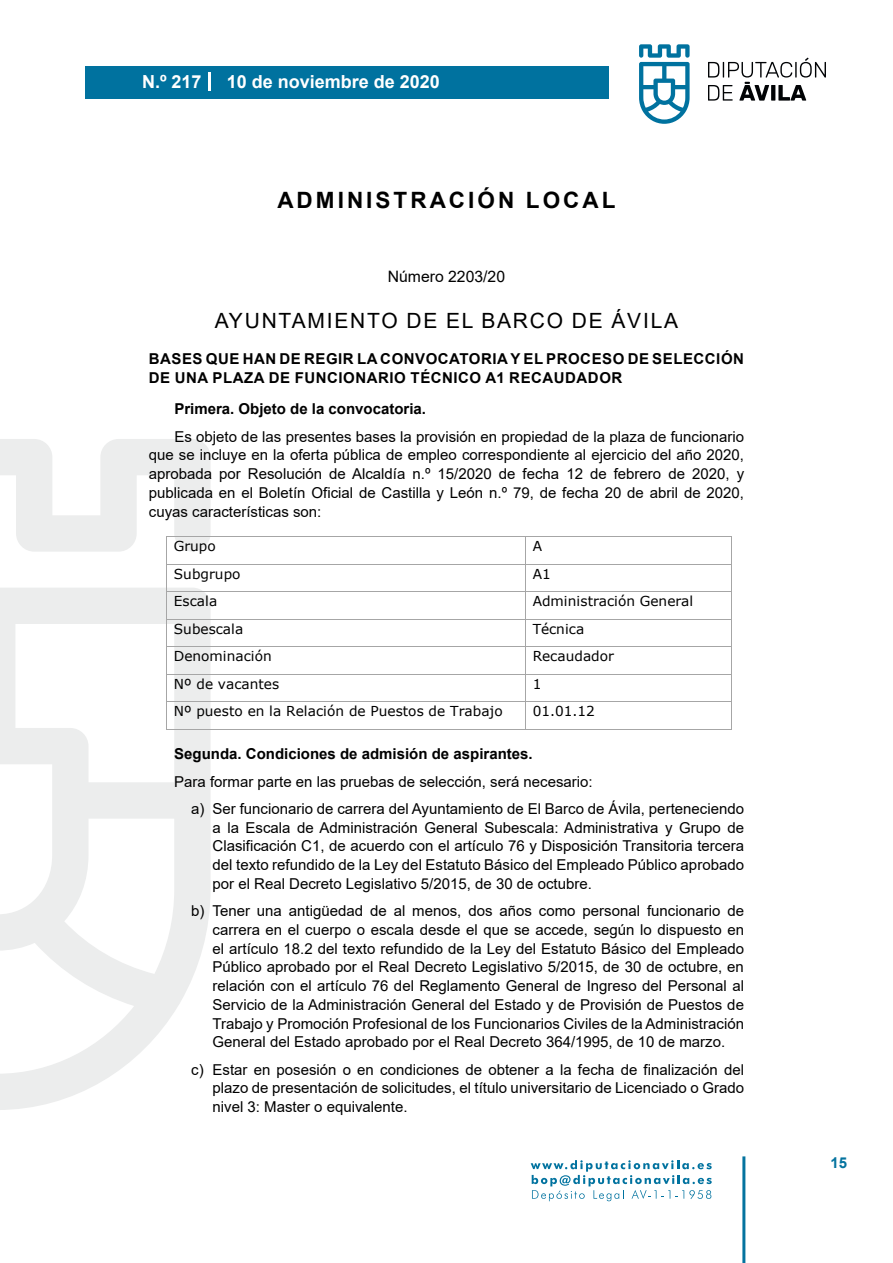
<style>
.page{position:relative;width:893px;height:1263px;background:#fff}
.page>*{position:absolute;margin:0;border:0;box-sizing:border-box;transform-origin:0 0}
.t1{font:700 22.5px "Arial";letter-spacing:.135em;color:#000}
.t2{font:21px "Arial";letter-spacing:.085em;color:#000}
.t3{font:700 18px "Arial";color:#fff}
.t4{font:15.75px "Arial";color:#000}
.t5{font:15px/18.8px "Arial";color:#000;text-align:justify}
.t6{font:700 15px/18.8px "Arial";letter-spacing:.035em;color:#000}
.t7{font:700 15px "Arial";color:#000}
.t8{font:700 15px "Arial";color:#04739f}
.t9{font:13.65px "Verdana";color:#000}
</style>
<div class="page">
<svg style="left:531px;top:1160px;width:181px;height:41px"></svg>
<div style="left:85px;top:66px;width:523px;height:33px;background:#00729f"></div>
<svg style="left:639px;top:44px;width:51px;height:80px"></svg>
<svg style="left:708px;top:58px;width:118px;height:43px"></svg>
<hr style="left:742px;top:1156px;width:3px;height:107px;background:#04739f">
<svg style="left:208px;top:72px;width:2px;height:18px"></svg>
<svg style="left:0;top:439px;width:211px;height:671px"></svg>
<hr style="left:167px;top:536px;width:358px;height:1px;background:#a6a6a6">
<hr style="left:526px;top:536px;width:206px;height:1px;background:#a6a6a6">
<hr style="left:167px;top:564px;width:358px;height:1px;background:#a6a6a6">
<hr style="left:526px;top:564px;width:206px;height:1px;background:#a6a6a6">
<hr style="left:167px;top:591px;width:358px;height:1px;background:#a6a6a6">
<hr style="left:526px;top:591px;width:206px;height:1px;background:#a6a6a6">
<hr style="left:167px;top:619px;width:358px;height:1px;background:#a6a6a6">
<hr style="left:526px;top:619px;width:206px;height:1px;background:#a6a6a6">
<hr style="left:167px;top:647px;width:358px;height:1px;background:#a6a6a6">
<hr style="left:526px;top:647px;width:206px;height:1px;background:#a6a6a6">
<hr style="left:167px;top:674px;width:358px;height:1px;background:#a6a6a6">
<hr style="left:526px;top:674px;width:206px;height:1px;background:#a6a6a6">
<hr style="left:167px;top:702px;width:358px;height:1px;background:#a6a6a6">
<hr style="left:526px;top:702px;width:206px;height:1px;background:#a6a6a6">
<svg style="left:166px;top:536px;width:1px;height:194px"></svg>
<hr style="left:167px;top:729px;width:358px;height:1px;background:#a6a6a6">
<svg style="left:525px;top:536px;width:1px;height:194px"></svg>
<hr style="left:526px;top:729px;width:206px;height:1px;background:#a6a6a6">
<p class="t3" style="left:142px;top:69px;width:61px">N.º 217</p>
<p class="t3" style="left:227px;top:69px;width:215px">10 de noviembre de 2020</p>
<h1 class="t1" style="left:277px;top:184px;width:340px">ADMINISTRACIÓN LOCAL</h1>
<p class="t4" style="left:388px;top:266px;width:119px">Número 2203/20</p>
<h2 class="t2" style="left:215px;top:307px;width:465px">AYUNTAMIENTO DE EL BARCO DE ÁVILA</h2>
<p class="t6" style="left:149px;top:350px;width:597px">BASES QUE HAN DE REGIR LA CONVOCATORIA Y EL PROCESO DE SELECCIÓN<br>DE UNA PLAZA DE FUNCIONARIO TÉCNICO A1 RECAUDADOR</p>
<p class="t7" style="left:174px;top:399px;width:253px">Primera. Objeto de la convocatoria.</p>
<p class="t5" style="left:149px;top:427px;width:597px;text-indent:26px">Es objeto de las presentes bases la provisión en propiedad de la plaza de funcionario que se incluye en la oferta pública de empleo correspondiente al ejercicio del año 2020, aprobada por Resolución de Alcaldía n.º 15/2020 de fecha 12 de febrero de 2020, y publicada en el Boletín Oficial de Castilla y León n.º 79, de fecha 20 de abril de 2020, cuyas características son:</p>
<p class="t9" style="left:174px;top:537px;width:43px">Grupo</p>
<p class="t9" style="left:533px;top:537px;width:11px">A</p>
<p class="t9" style="left:174px;top:564px;width:68px">Subgrupo</p>
<p class="t9" style="left:533px;top:564px;width:20px">A1</p>
<p class="t9" style="left:174px;top:592px;width:45px">Escala</p>
<p class="t9" style="left:533px;top:592px;width:162px">Administración General</p>
<p class="t9" style="left:174px;top:619px;width:71px">Subescala</p>
<p class="t9" style="left:533px;top:619px;width:53px">Técnica</p>
<p class="t9" style="left:174px;top:647px;width:99px">Denominación</p>
<p class="t9" style="left:533px;top:647px;width:83px">Recaudador</p>
<p class="t9" style="left:174px;top:674px;width:107px">Nº de vacantes</p>
<p class="t9" style="left:533px;top:674px;width:10px">1</p>
<p class="t9" style="left:174px;top:702px;width:330px">Nº puesto en la Relación de Puestos de Trabajo</p>
<p class="t9" style="left:533px;top:702px;width:64px">01.01.12</p>
<p class="t7" style="left:174px;top:743px;width:360px">Segunda. Condiciones de admisión de aspirantes.</p>
<p class="t5" style="left:191px;top:768px;width:554px;line-height:27.3px;text-indent:-17px">Para formar parte en las pruebas de selección, será necesario:<br>a) Ser funcionario de carrera del Ayuntamiento de El Barco de Ávila, perteneciendo</p>
<p class="t5" style="left:212px;top:818px;width:533px">a la Escala de Administración General Subescala: Administrativa y Grupo de Clasificación C1, de acuerdo con el artículo 76 y Disposición Transitoria tercera del texto refundido de la Ley del Estatuto Básico del Empleado Público aprobado por el Real Decreto Legislativo 5/2015, de 30 de octubre.</p>
<p class="t5" style="left:212px;top:901px;width:533px;text-indent:-21px">b) Tener una antigüedad de al menos, dos años como personal funcionario de carrera en el cuerpo o escala desde el que se accede, según lo dispuesto en el artículo 18.2 del texto refundido de la Ley del Estatuto Básico del Empleado Público aprobado por el Real Decreto Legislativo 5/2015, de 30 de octubre, en relación con el artículo 76 del Reglamento General de Ingreso del Personal al Servicio de la Administración General del Estado y de Provisión de Puestos de Trabajo y Promoción Profesional de los Funcionarios Civiles de la Administración General del Estado aprobado por el Real Decreto 364/1995, de 10 de marzo.</p>
<p class="t5" style="left:212px;top:1060px;width:533px;text-indent:-21px">c) Estar en posesión o en condiciones de obtener a la fecha de finalización del plazo de presentación de solicitudes, el título universitario de Licenciado o Grado nivel 3: Master o equivalente.</p>
<p class="t8" style="left:831px;top:1152px;width:18px">15</p>
</div>
